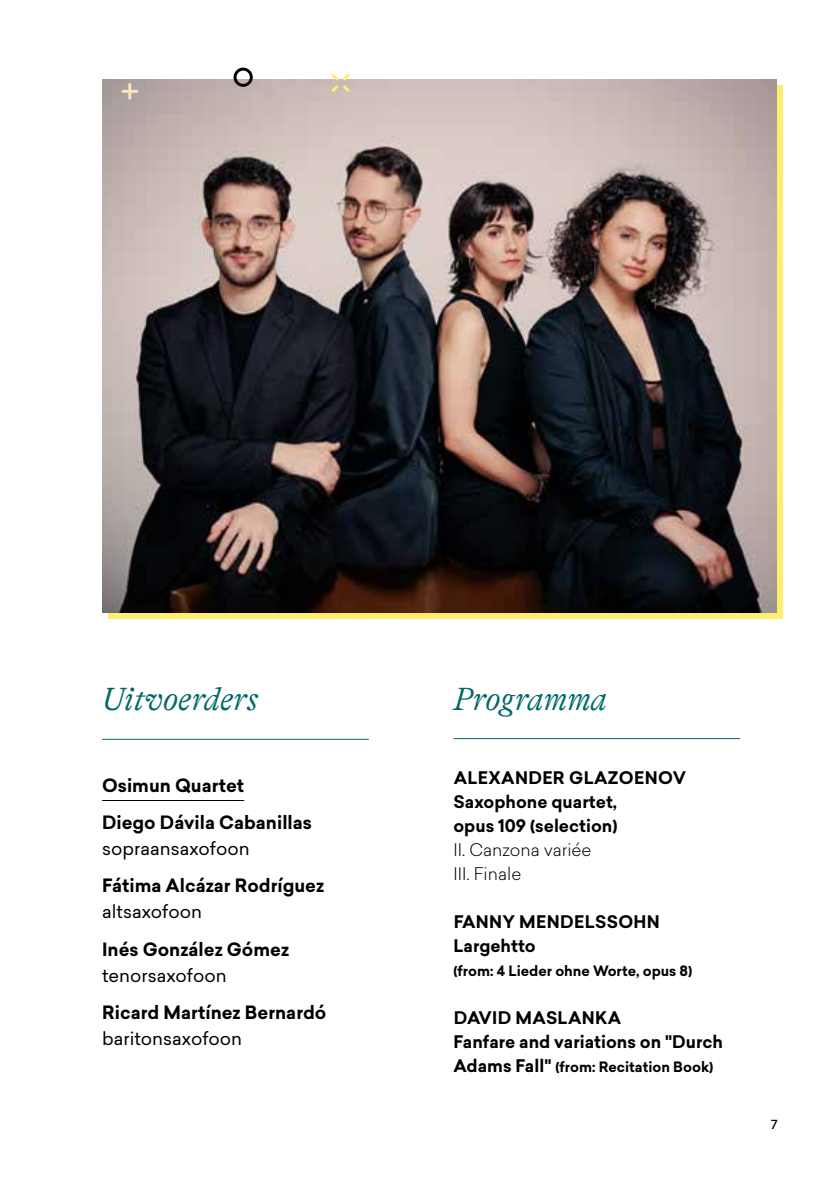
<style>
.page{position:relative;width:840px;height:1191px;background:#fff}
.page>*{position:absolute;margin:0;border:0;box-sizing:border-box;transform-origin:0 0}
.t1{font:italic 300 32px "GT Alpina";color:#016966}
.t2{font:700 18px/37.4px "Sailec";color:#000}
.t3{font:18px "Sailec";color:#000}
.t4{font:700 17px/24px "Sailec";color:#000}
.t5{font:300 17px/24px "Sailec";color:#000}
.t6{font:700 17px/24px "Sailec";letter-spacing:.02em;color:#000}
.t7{font:700 14px "Sailec";color:#000}
.t8{font:500 12px "Sailec";color:#000}
.s1{font-size:17px}
</style>
<div class="page">
<svg style="left:108px;top:85px;width:674px;height:533px;background:#e5d369"></svg>
<hr style="left:453px;top:738px;width:286px;height:1px;background:#016966">
<hr style="left:102px;top:739px;width:267px;height:1px;background:#016966">
<hr style="left:102px;top:800px;width:142px;height:1px;background:#000">
<img style="left:102px;top:79px;width:674px;height:533px">
<svg style="left:233px;top:68px;width:19px;height:19px"></svg>
<svg style="left:331px;top:74px;width:18px;height:18px"></svg>
<hr style="left:128px;top:83px;width:3px;height:17px;background:#fce3be">
<hr style="left:121px;top:90px;width:17px;height:3px;background:#fce3be">
<h1 class="t1" style="left:102px;top:682px;width:157px">Uitvoerders</h1>
<h1 class="t1" style="left:453px;top:681px;width:155px">Programma</h1>
<p class="t2" style="left:102px;top:766px;width:211px">Osimun Quartet<br>Diego Dávila Cabanillas</p>
<p class="t3" style="left:102px;top:835px;width:149px">sopraansaxofoon</p>
<p class="t2" style="left:102px;top:867px;width:223px">Fátima Alcázar Rodríguez</p>
<p class="t3" style="left:102px;top:899px;width:101px">altsaxofoon</p>
<p class="t2" style="left:102px;top:930px;width:188px">Inés González Gómez</p>
<p class="t3" style="left:102px;top:962px;width:126px">tenorsaxofoon</p>
<p class="t2" style="left:102px;top:994px;width:226px">Ricard Martínez Bernardó</p>
<p class="t3" style="left:102px;top:1025px;width:141px">baritonsaxofoon</p>
<p class="t4" style="left:453px;top:766px;width:234px">ALEXANDER GLAZOENOV<br>Saxophone quartet,<br>opus 109 (selection)</p>
<p class="t5" style="left:453px;top:837px;width:139px">II. Canzona variée<br>III. Finale</p>
<p class="t6" style="left:453px;top:910px;width:208px">FANNY MENDELSSOHN<br>Largehtto</p>
<p class="t7" style="left:453px;top:960px;width:240px">(from: 4 Lieder ohne Worte, opus 8)</p>
<p class="t4" style="left:453px;top:1006px;width:271px">DAVID MASLANKA<br>Fanfare and variations on "Durch</p>
<p class="t7" style="left:453px;top:1056px;width:261px"><span class="s1">Adams Fall"</span> (from: Recitation Book)</p>
<p class="t8" style="left:770px;top:1115px;width:8px">7</p>
</div>
